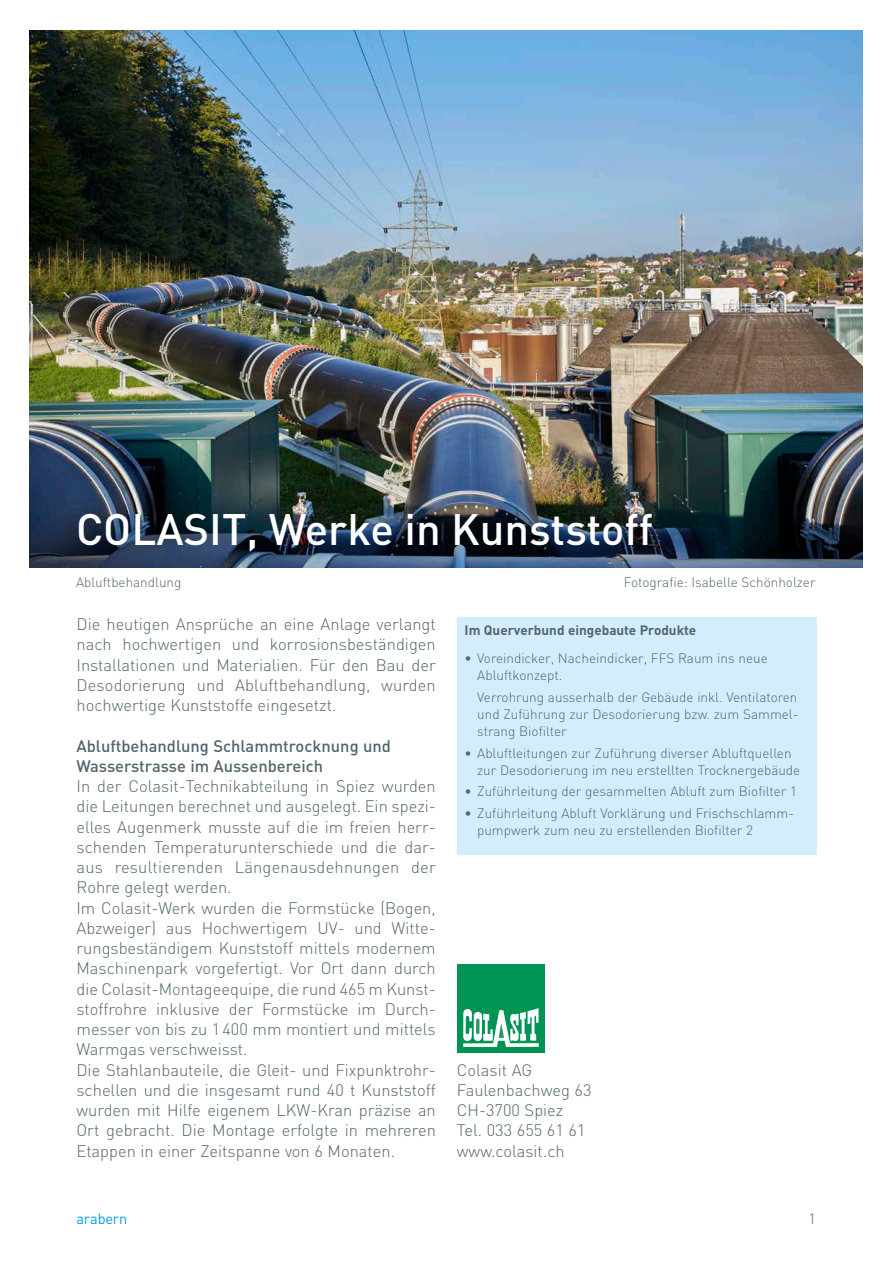
<style>
.page{position:relative;width:893px;height:1263px;background:#fff}
.page>*{position:absolute;margin:0;border:0;box-sizing:border-box;transform-origin:0 0}
.t1{font:500 43.5px "DIN";color:#fff}
.t2{font:300 16.5px/20.2px "DIN";color:#53656d}
.t3{font:500 16.5px/20.2px "DIN";color:#53656d}
.t4{font:15px "DIN";letter-spacing:-.015em;color:#009fe3}
.t5{font:300 15px "DIN";color:#53656d}
.t6{font:300 13.5px/17.2px "DIN";color:#53656d}
.t7{font:700 13.5px "DIN";color:#53656d}
</style>
<div class="page">
<div style="left:457px;top:617px;width:359px;height:238px;background:#d4edfc"></div>
<img style="left:29px;top:30px;width:834px;height:537px">
<div style="left:457px;top:964px;width:88px;height:88px;background:#009454"></div>
<svg style="left:463px;top:1008px;width:76px;height:39px"></svg>
<h1 class="t1" style="left:76px;top:502px;width:579px">COLASIT, Werke in Kunststoff</h1>
<p class="t6" style="left:76px;top:573px;width:107px">Abluftbehandlung</p>
<p class="t6" style="left:624px;top:573px;width:193px">Fotografie: Isabelle Schönholzer</p>
<p class="t2" style="left:77px;top:614px;width:361px;text-align:justify">Die heutigen Ansprüche an eine Anlage verlangt nach hochwertigen und korrosionsbeständigen Installationen und Materialien. Für den Bau der Desodorierung und Abluftbehandlung, wurden hochwertige Kunststoffe eingesetzt.</p>
<p class="t3" style="left:77px;top:735px;width:316px">Abluftbehandlung Schlammtrocknung und<br>Wasserstrasse im Aussenbereich</p>
<p class="t2" style="left:76px;top:776px;width:361px">In der Colasit-Technikabteilung in Spiez wurden die Leitungen berechnet und ausgelegt. Ein spezi&shy;elles Augenmerk musste auf die im freien herr&shy;schenden Temperaturunterschiede und die dar&shy;aus resultierenden Längenausdehnungen der Rohre gelegt werden.<br>Im Colasit-Werk wurden die Formstücke (Bogen, Abzweiger) aus Hochwertigem UV- und Witte&shy;rungsbeständigem Kunststoff mittels modernem Maschinenpark vorgefertigt. Vor Ort dann durch die Colasit-Montageequipe, die rund 465 m Kunst&shy;stoffrohre inklusive der Formstücke im Durch&shy;messer von bis zu 1400 mm montiert und mittels Warmgas verschweisst.<br>Die Stahlanbauteile, die Gleit- und Fixpunktrohr&shy;schellen und die insgesamt rund 40 t Kunststoff wurden mit Hilfe eigenem LKW-Kran präzise an Ort gebracht. Die Montage erfolgte in mehreren Etappen in einer Zeitspanne von 6 Monaten.</p>
<p class="t7" style="left:465px;top:621px;width:233px">Im Querverbund eingebaute Produkte</p>
<p class="t6" style="left:477px;top:649px;width:292px;text-indent:-13px">• Voreindicker, Nacheindicker, FFS Raum ins neue<br>Abluftkonzept.</p>
<p class="t6" style="left:477px;top:688px;width:323px;text-align:justify">Verrohrung ausserhalb der Gebäude inkl. Ventilatoren und Zuführung zur Desodorierung bzw. zum Sammel&shy;strang Biofilter</p>
<p class="t6" style="left:477px;top:744px;width:325px;text-indent:-13px">• Abluftleitungen zur Zuführung diverser Abluftquellen zur Desodorierung im neu erstellten Trocknergebäude</p>
<p class="t6" style="left:464px;top:783px;width:334px">• Zuführleitung der gesammelten Abluft zum Biofilter 1</p>
<p class="t6" style="left:477px;top:804px;width:318px;text-indent:-13px">• Zuführleitung Abluft Vorklärung und Frischschlamm&shy;pumpwerk zum neu zu erstellenden Biofilter 2</p>
<p class="t2" style="left:457px;top:1059px;width:136px">Colasit AG<br>Faulenbachweg 63<br>CH-3700 Spiez<br>Tel. 033 655 61 61 www.colasit.ch</p>
<p class="t4" style="left:77px;top:1209px;width:52px">arabern</p>
<p class="t5" style="left:809px;top:1209px;width:9px">1</p>
</div>
